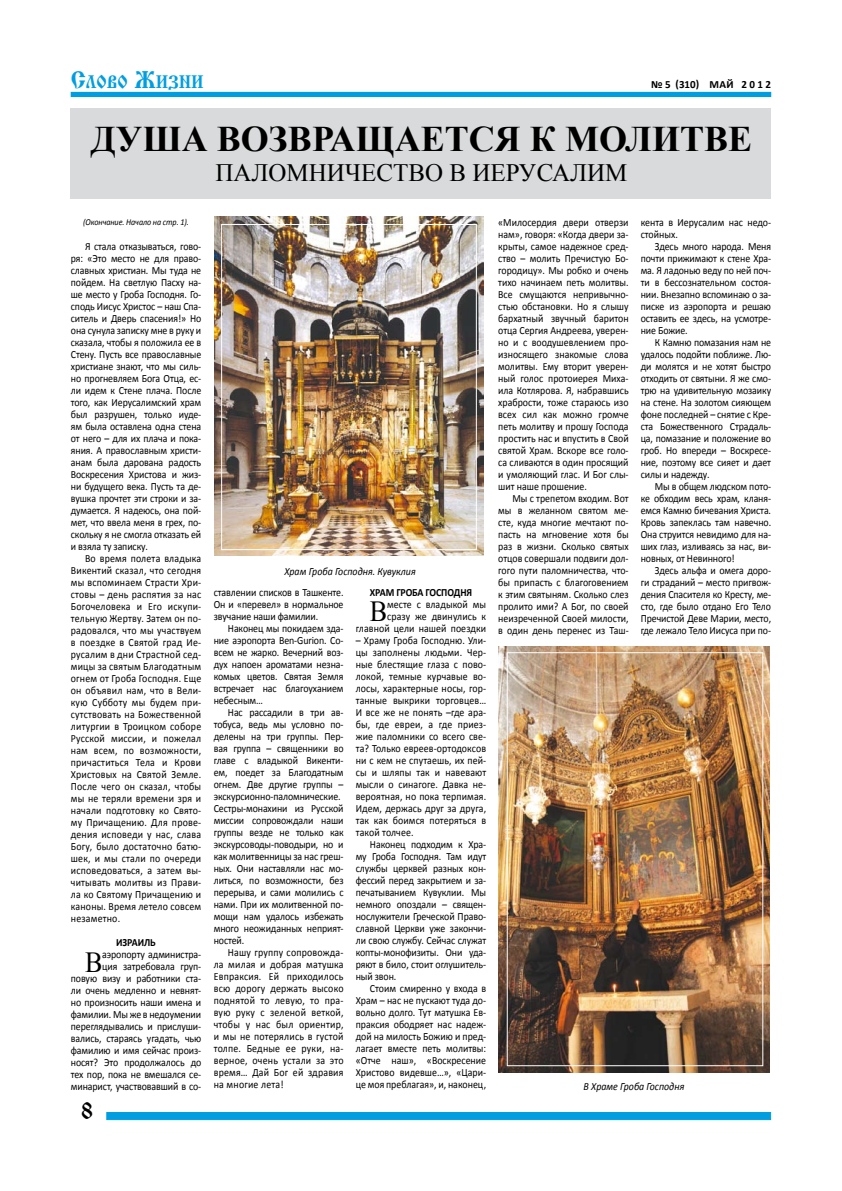
<style>
.page{position:relative;width:842px;height:1191px;background:#fff}
.page>*{position:absolute;margin:0;border:0;box-sizing:border-box;transform-origin:0 0}
.t1{font:700 36px "Times New Roman";color:#000}
.t2{font:29.1px "Times New Roman";color:#000;scale:.9 1}
.t3{font:25px "Times New Roman";color:#000}
.t4{font:24px "Izhitsa Cyrillic";color:#000;scale:.9 1}
.t5{font:18px "Izhitsa Cyrillic";color:#009ee0;scale:.9 1}
.t6{font:11px/12px "Calibri";letter-spacing:-.01em;color:#000;text-align:justify;scale:.9 1}
.t7{font:11px/12px "Calibri";letter-spacing:.01em;color:#000;text-align:right;scale:.9 1}
.t8{font:italic 11px "Calibri";color:#000;scale:.9 1}
.t9{font:700 11px "Calibri";letter-spacing:-.01em;color:#000;scale:.9 1}
.t10{font:700 11px "Calibri";letter-spacing:-.01em;color:#000}
.t11{font:italic 9px "Calibri";letter-spacing:-.01em;color:#000;scale:.9 1}
.s1{font-size:24px}
</style>
<div class="page">
<div style="left:106px;top:1112px;width:665px;height:8px;background:#009ee0"></div>
<div style="left:71px;top:92px;width:700px;height:5px;background:#009ee0"></div>
<div style="left:70px;top:108px;width:701px;height:90px;background:#d9dadb"></div>
<img style="left:215px;top:217px;width:268px;height:338px">
<img style="left:499px;top:646px;width:270px;height:426px">
<div style="left:221px;top:224px;width:256px;height:326px;border:1px solid #fff"></div>
<div style="left:507px;top:652px;width:256px;height:414px;border:1px solid #fff"></div>
<h3 class="t5" style="left:71px;top:72px;width:29px"><span class="s1">С</span>лово</h3>
<h3 class="t5" style="left:134px;top:72px;width:38px"><span class="s1">ж</span>изни</h3>
<p class="t10" style="left:651px;top:77px;width:122px">№ 5 (310) май 2 0 1 2</p>
<h1 class="t1" style="left:91px;top:114px;width:330px">ДУША ВОЗВРАЩАЕТС</h1>
<h1 class="t1" style="left:495px;top:114px;width:256px">Я КМОЛИТВЕ</h1>
<h3 class="t3" style="left:215px;top:156px;width:90px">ПАЛОМНИЧЕ</h3>
<h3 class="t3" style="left:376px;top:156px;width:113px">СТВО ВИЕРУ</h3>
<h3 class="t3" style="left:537px;top:156px;width:36px">САЛИМ</h3>
<p class="t11" style="left:83px;top:216px;width:119px">(Окончание. Начало на стр. 1).</p>
<p class="t6" style="left:498px;top:216px;width:146px">«Милосердия двери отверзи нам», говоря: «Когда двери за&shy;крыты, самое надежное сред&shy;ство – молить П речистую Бо&shy;городицу». Мы робко и очень тихо начинаем петь молитвы.<br>Все смущаются непривычно&shy;стью обстановки. Но я слышу бархатный звучный баритон отца Сергия Андреева, уверен&shy;но и с воодушевлением про&shy;износящего знакомые слова молитвы. Ему вторит уверен&shy;ный голос протоиерея Миха&shy;ила Котлярова. Я, набравшись храбрости, тоже стараюсь изо всех сил как можно громче петь молитву и прошу Господа простить нас и впустить в Свой святой Храм. Вскоре все голо&shy;са сливаются в один просящий и умоляющий глас. И Бог слы&shy;шит наше прошение.</p>
<p class="t6" style="left:498px;top:492px;width:146px;text-indent:14px">Мы с трепетом входим. Вот мы в желанном святом ме&shy;сте, куда многие мечтают по&shy;пасть на мгновение хотя бы раз в жизни. Сколько святых отцов совершали подвиги дол&shy;гого пути паломничества, что&shy;бы припасть с благоговением к этим святыням. Сколько слез пролито ими? А Бог, по своей неизреченной Своей милости, в один день перенес из Таш-</p>
<p class="t6" style="left:641px;top:216px;width:146px">кента в Иерусалим нас недо&shy;стойных.</p>
<p class="t6" style="left:641px;top:240px;width:146px;text-indent:14px">Здесь много народа. Меня почти прижимают к стене Хра&shy;ма. Я ладонью веду по ней поч&shy;ти в бессознательном состоя&shy;нии. Внезапно вспоминаю о за&shy;писке из аэропорта и решаю оставить ее здесь, на усмотре&shy;ние Божие.</p>
<p class="t6" style="left:641px;top:336px;width:146px;text-indent:14px">К Камню помазания нам не удалось подойти поближе. Лю&shy;ди молятся и не хотят быстро отходить от святыни. Я же смо&shy;трю на удивительную мозаику на стене. На золотом сияющем фоне последней – снятие с Кре&shy;ста Божественного Страдаль&shy;ца, помазание и положение во гроб. Н о впереди – Воскресе&shy;ние, поэтому все сияет и дает силы и надежду.</p>
<p class="t6" style="left:641px;top:480px;width:146px;text-indent:14px">Мы в общем людском пото&shy;ке обходим весь храм, кланя&shy;емся Камню бичевания Христа.<br>Кровь запеклась там навечно.<br>Она струится невидимо для на&shy;ших глаз, изливаясь за нас, ви&shy;новных, от Невинного!</p>
<p class="t6" style="left:641px;top:564px;width:146px;text-indent:14px">Здесь альфа и омега доро&shy;ги страданий – место пригвож&shy;дения Спасителя ко Кресту, ме&shy;сто, где было отдано Его Тело П речистой Деве Марии, место, где лежало Тело Иисуса при по-</p>
<p class="t6" style="left:71px;top:240px;width:146px;text-indent:14px">Я стала отказываться, гово&shy;ря: «Это место не для право&shy;славных христиан. Мы туда не пойдем. Н а светлую П асху на&shy;ше место у Гроба Господня. Го&shy;сподь Иисус Христос – наш Спа&shy;ситель и Дверь спасения!» Но она сунула записку мне в руку и сказала, чтобы я положила ее в Стену. Пусть все православные христиане знают, что мы силь&shy;но прогневляем Бога Отца, ес&shy;ли идем к Стене плача. После того, как Иерусалимский храм был разрушен, только иуде&shy;ям была оставлена одна стена от него – для их плача и пока&shy;яния. А православным христи&shy;анам была дарована радость Воскресения Христова и жиз&shy;ни будущего века. П усть та де&shy;вушка прочтет эти строки и за&shy;думается. Я надеюсь, она пой&shy;мет, что ввела меня в грех, по&shy;скольку я не смогла отказать ей и взяла ту записку.</p>
<p class="t6" style="left:71px;top:552px;width:146px;text-indent:14px">Во время полета владыка Викентий сказал, что сегодня мы вспоминаем Страсти Хри&shy;стовы – день распятия за нас Богочеловека и Его искупи&shy;тельную Жертву. Затем он по&shy;радовался, что мы участвуем в поездке в Святой град Ие&shy;русалим в дни Страстной сед&shy;мицы за святым Благодатным огнем от Гроба Господня. Еще он объявил нам, что в Вели&shy;кую Субботу мы будем при&shy;сутствовать на Божественной литургии в Троицком соборе Русской миссии, и пожелал нам всем, по возможности, причаститься Тела и Крови Христовых на Святой Земле.<br>П осле чего он сказал, чтобы мы не теряли времени зря и начали подготовку ко Свято&shy;му П ричащению. Для прове&shy;дения исповеди у нас, слава Богу, было достаточно батю&shy;шек, и мы стали по очереди исповедоваться, а затем вы&shy;читывать молитвы из П рави&shy;ла ко Святому П ричащению и каноны. Время летело совсем незаметно.</p>
<p class="t9" style="left:116px;top:935px;width:45px">ИЗРАИЛЬ</p>
<h2 class="t2" style="left:85px;top:942px;width:19px">В</h2>
<p class="t8" style="left:284px;top:564px;width:147px">Храм Гроба Господня. Кувуклия</p>
<p class="t9" style="left:370px;top:585px;width:8px">ХРАМ</p>
<p class="t9" style="left:396px;top:585px;width:86px">ГРОБА ГОСПОДНЯ</p>
<h2 class="t2" style="left:370px;top:592px;width:19px">В</h2>
<p class="t6" style="left:214px;top:586px;width:146px">ставлении списков в Ташкенте.<br>Он и «перевел» в нормальное звучание наши фамилии.</p>
<p class="t6" style="left:214px;top:622px;width:146px;text-indent:14px">Наконец мы покидаем зда&shy;ние аэропорта Ben-Gurion. Со&shy;всем не жарко. Вечерний воз&shy;дух напоен ароматами незна&shy;комых цветов. Святая Земля встречает нас благоуханием небесным…</p>
<p class="t6" style="left:214px;top:706px;width:146px;text-align:left;text-indent:14px">Н ас рассадили в три ав&shy;тобуса, ведь мы условно по&shy;делены на три группы. Пер&shy;вая группа – священники во главе с владыкой Викенти&shy;ем, поедет за Благодатным огнем. Две другие группы – экскурсионно-паломнические.<br>Сестры-монахини из Русской миссии сопровождали наши группы везде не только как экскурсоводы-поводыри, но и как молитвенницы за нас греш&shy;ных. Они наставляли нас мо&shy;литься, по возможности, без перерыва, и сами молились с нами. П ри их молитвенной по&shy;мощи нам удалось избежать много неожиданных неприят&shy;ностей.</p>
<p class="t6" style="left:214px;top:946px;width:146px;text-indent:14px">Н ашу группу сопровожда&shy;ла милая и добрая матушка Евпраксия. Ей приходилось всю дорогу держать высоко поднятой то левую, то пра&shy;вую руку с зеленой веткой, чтобы у нас был ориентир, и мы не потерялись в густой толпе. Бедные ее руки, на&shy;верное, очень устали за это время… Дай Бог ей здравия на многие лета!</p>
<p class="t7" style="left:356px;top:598px;width:146px">месте с владыкой мы<br>сразу же двинулись к главной цели нашей поездки</p>
<p class="t6" style="left:356px;top:634px;width:146px">– Храму Гроба Господню. Ули&shy;цы заполнены людьми. Чер&shy;ные блестящие глаза с пово&shy;локой, темные курчавые во&shy;лосы, характерные носы, гор&shy;танные выкрики торговцев… И все же не понять –где ара&shy;бы, где евреи, а где приез&shy;жие паломники со всего све&shy;та? Только евреев-ортодоксов ни с кем не спутаешь, их пей&shy;сы и шляпы так и навевают мысли о синагоге. Давка не&shy;вероятная, но пока терпимая.<br>Идем, держась друг за друга, так как боимся потеряться в такой толчее.</p>
<p class="t6" style="left:356px;top:838px;width:146px;text-indent:14px">Наконец подходим к Хра&shy;му Гроба Господня. Там идут службы церквей разных кон&shy;фессий перед закрытием и за&shy;печатыванием Кувуклии. Мы немного опоздали – священ&shy;нослужители Греческой П раво&shy;славной Церкви уже закончи&shy;ли свою службу. Сейчас служат копты-монофизиты. Они уда&shy;ряют в било, стоит оглушитель&shy;ный звон.</p>
<p class="t6" style="left:356px;top:982px;width:146px;text-indent:14px">Стоим смиренно у входа в Храм – нас не пускают туда до&shy;вольно долго. Тут матушка Ев&shy;праксия ободряет нас надеж&shy;дой на милость Божию и пред&shy;лагает вместе петь молитвы: «Отче наш», «Воскресение Христово видевше…», «Цари&shy;це моя преблагая», и, наконец,</p>
<p class="t6" style="left:71px;top:948px;width:146px;text-align:right">аэропорту администра-<br>ция затребовала груп-<br>повую визу и работники ста&shy;ли очень медленно и невнят&shy;но произносить наши имена и фамилии. Мы же в недоумении переглядывались и прислуши&shy;вались, стараясь угадать, чью фамилию и имя сейчас произ&shy;носят? Это продолжалось до тех пор, пока не вмешался се&shy;минарист, участвовавший в со-</p>
<p class="t8" style="left:584px;top:1078px;width:113px">В Храме Гроба Господня</p>
<h3 class="t4" style="left:81px;top:1097px;width:15px">8</h3>
</div>
